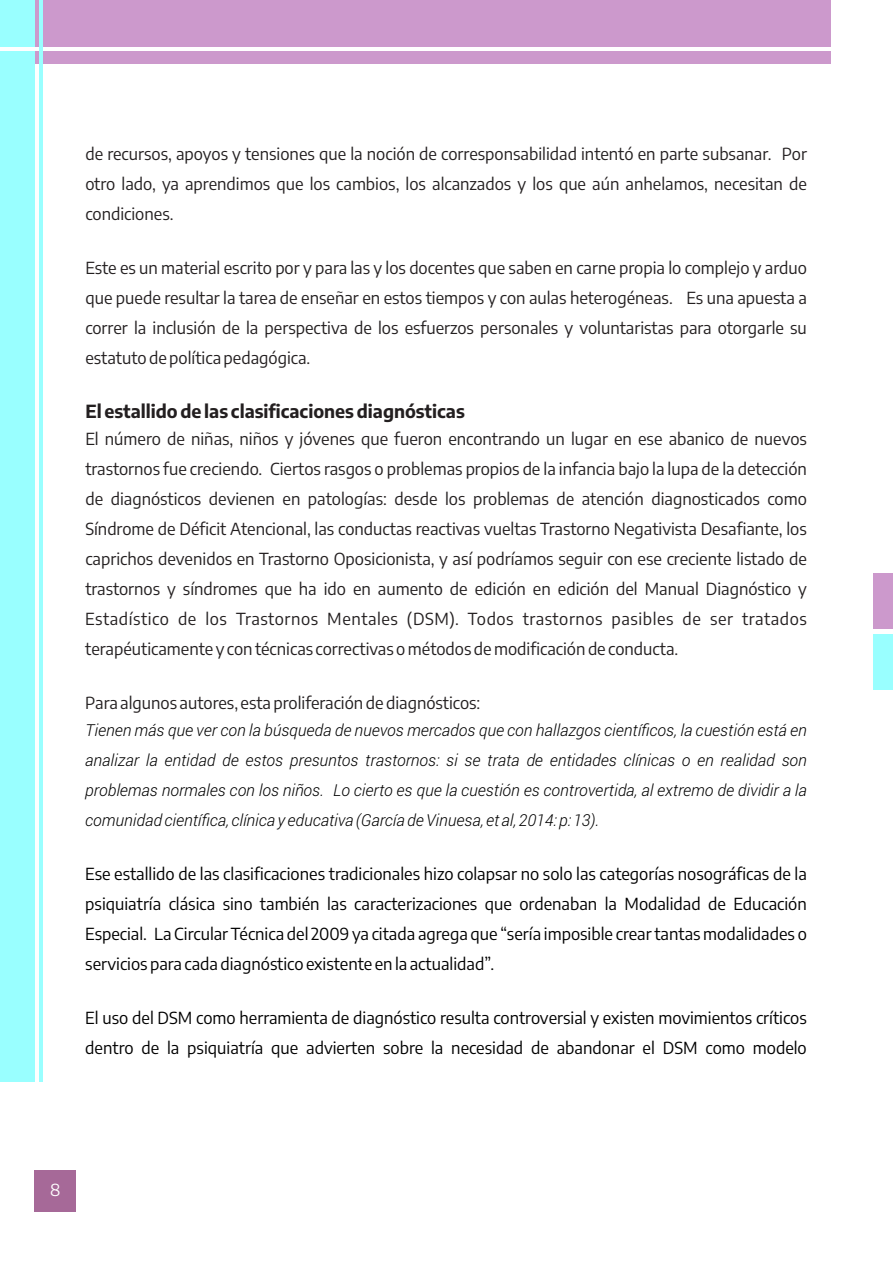
<style>
.page{position:relative;width:893px;height:1263px;background:#fff}
.page>*{position:absolute;margin:0;border:0;box-sizing:border-box;transform-origin:0 0}
.t1{font:700 18px "Encode Sans";color:#231f20}
.t2{font:16.5px/30px "Encode Sans";color:#231f20;text-align:justify}
.t3{font:16.5px/30px "Encode Sans";color:#000;text-align:justify}
.t4{font:italic 300 16.5px/30px "Roboto";color:#000;text-align:justify}
.t5{font:16.5px "Encode Sans";color:#fff}
</style>
<div class="page">
<div style="left:0;top:0;width:830px;height:63px;background:#c9c"></div>
<div style="left:0;top:0;width:34px;height:1082px;background:#9ff"></div>
<hr style="left:0;top:47px;width:830px;height:3px;background:#fff">
<div style="left:874px;top:573px;width:19px;height:56px;background:#c9c"></div>
<div style="left:874px;top:634px;width:19px;height:56px;background:#9ff"></div>
<div style="left:34px;top:1170px;width:42px;height:42px;background:#a66998"></div>
<hr style="left:39px;top:0;width:3px;height:1082px;background:#9ff">
<p class="t2" style="left:85px;top:138px;width:723px">de recursos, apoyos y tensiones que la noción de corresponsabilidad intentó en parte subsanar. Por otro lado, ya aprendimos que los cambios, los alcanzados y los que aún anhelamos, necesitan de condiciones.</p>
<p class="t2" style="left:85px;top:252px;width:723px">Este es un material escrito por y para las y los docentes que saben en carne propia lo complejo y arduo que puede resultar la tarea de enseñar en estos tiempos y con aulas heterogéneas. Es una apuesta a correr la inclusión de la perspectiva de los esfuerzos personales y voluntaristas para otorgarle su estatuto de política pedagógica.</p>
<p class="t1" style="left:85px;top:399px;width:381px">El estallido de las clasificaciones diagnósticas</p>
<p class="t2" style="left:85px;top:423px;width:723px">El número de niñas, niños y jóvenes que fueron encontrando un lugar en ese abanico de nuevos trastornos fue creciendo. Ciertos rasgos o problemas propios de la infancia bajo la lupa de la detección de diagnósticos devienen en patologías: desde los problemas de atención diagnosticados como Síndrome de Déficit Atencional, las conductas reactivas vueltas Trastorno Negativista Desafiante, los caprichos devenidos en Trastorno Oposicionista, y así podríamos seguir con ese creciente listado de trastornos y síndromes que ha ido en aumento de edición en edición del Manual Diagnóstico y Estadístico de los Trastornos Mentales (DSM). Todos trastornos pasibles de ser tratados terapéuticamente y con técnicas correctivas o métodos de modificación de conducta.</p>
<p class="t2" style="left:85px;top:687px;width:397px">Para algunos autores, esta proliferación de diagnósticos:</p>
<p class="t4" style="left:85px;top:714px;width:723px">Tienen más que ver con la búsqueda de nuevos mercados que con hallazgos científicos, la cuestión está en analizar la entidad de estos presuntos trastornos: si se trata de entidades clínicas o en realidad son problemas normales con los niños. Lo cierto es que la cuestión es controvertida, al extremo de dividir a la comunidad científica, clínica y educativa (García de Vinuesa, et al, 2014: p: 13).</p>
<p class="t3" style="left:85px;top:858px;width:723px">Ese estallido de las clasificaciones tradicionales hizo colapsar no solo las categorías nosográficas de la psiquiatría clásica sino también las caracterizaciones que ordenaban la Modalidad de Educación Especial. La Circular Técnica del 2009 ya citada agrega que “sería imposible crear tantas modalidades o servicios para cada diagnóstico existente en la actualidad”.</p>
<p class="t3" style="left:85px;top:1002px;width:723px">El uso del DSM como herramienta de diagnóstico resulta controversial y existen movimientos críticos dentro de la psiquiatría que advierten sobre la necesidad de abandonar el DSM como modelo</p>
<p class="t5" style="left:50px;top:1179px;width:12px">8</p>
</div>
